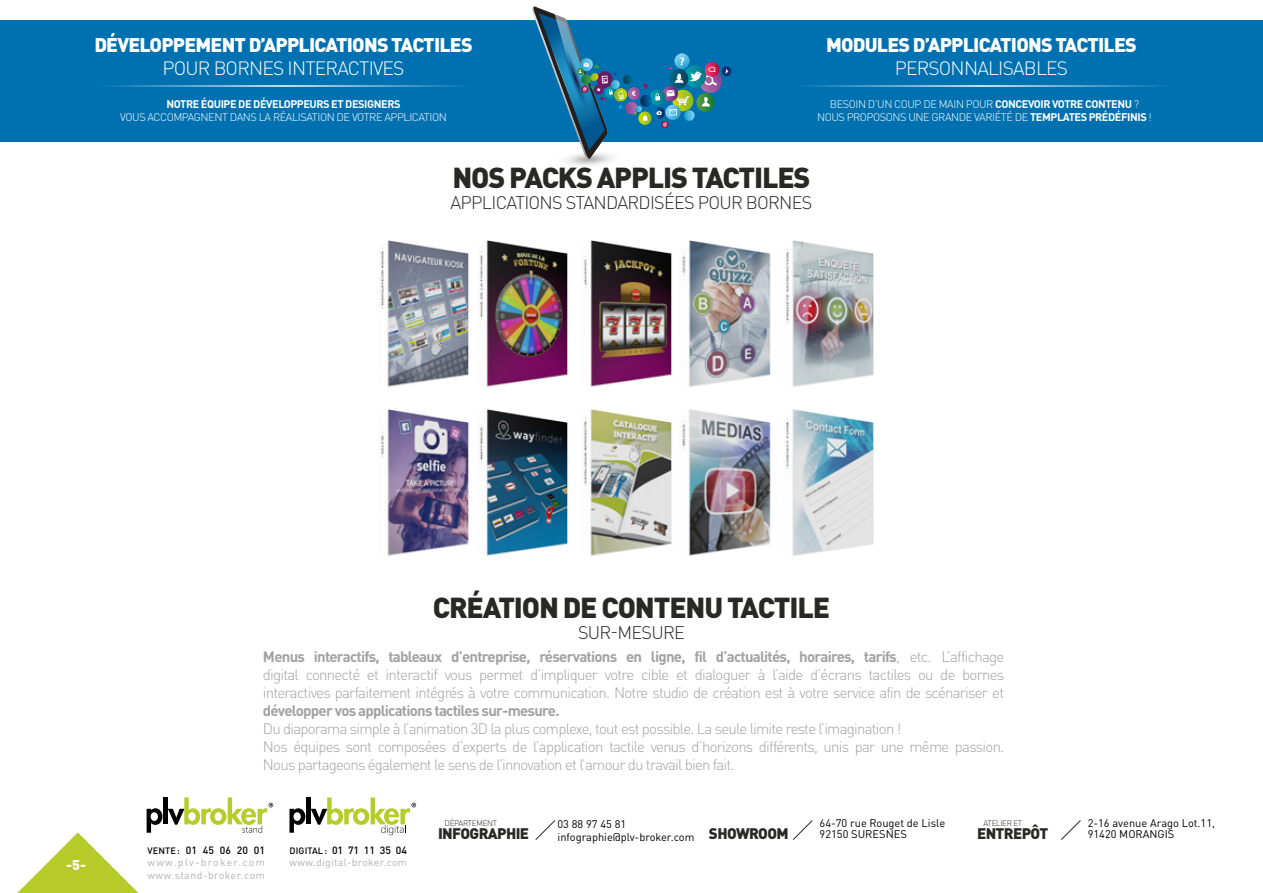
<style>
.page{position:relative;width:1263px;height:893px;background:#fff}
.page>*{position:absolute;margin:0;border:0;box-sizing:border-box;transform-origin:0 0}
.t1{font:900 28.5px "DIN Pro";letter-spacing:-.04em;color:#282827}
.t2{font:900 19.65px "DIN Pro";letter-spacing:-.04em;color:#fff}
.t3{font:300 19.05px "DIN Pro";letter-spacing:-.04em;color:#fff}
.t4{font:300 18px "DIN Pro";letter-spacing:-.04em;color:#282827}
.t5{font:900 15.15px "DIN Pro";letter-spacing:-.04em;color:#282827}
.t6{font:300 15px/18px "DIN Pro";letter-spacing:-.05em;color:#a2a2a2;text-align:justify}
.t7{font:700 15px "DIN Pro";letter-spacing:-.05em;color:#a2a2a2}
.t8{font:900 14.1px "DIN Pro";color:#fff}
.t9{font:11.1px/11.6px "DIN Pro";color:#000}
.t10{font:300 10.95px/13.2px "DIN Pro";letter-spacing:-.04em;color:#fff;text-align:center}
.t11{font:700 10.95px "DIN Pro";letter-spacing:-.04em;color:#fff}
.t12{font:10.5px/12.6px "DIN Pro";letter-spacing:.045em;color:#b3b2b2;text-align:justify}
.t13{font:300 8.1px "DIN Pro";letter-spacing:-.04em;color:#282827}
.s1{font-weight:700}
.s2{font-weight:500;font-size:9.15px;color:#000}
.s3{font-weight:500;color:#000}
</style>
<div class="page">
<svg style="left:535px;top:820px;width:21px;height:20px"></svg>
<svg style="left:793px;top:820px;width:20px;height:20px"></svg>
<svg style="left:1061px;top:820px;width:20px;height:20px"></svg>
<svg style="left:17px;top:797px;width:256px;height:96px"></svg>
<svg style="left:289px;top:808px;width:16px;height:25px"></svg>
<div style="left:306px;top:797px;width:5px;height:27px;background:#000"></div>
<svg style="left:311px;top:797px;width:105px;height:38px"></svg>
<div style="left:0;top:20px;width:1263px;height:121px;background:#0071b0"></div>
<hr style="left:96px;top:85px;width:375px;height:2px;background:#fff">
<hr style="left:793px;top:85px;width:376px;height:2px;background:#fff">
<svg style="left:531px;top:6px;width:200px;height:160px"></svg>
<img style="left:380px;top:240px;width:20px;height:147px">
<img style="left:380px;top:409px;width:20px;height:147px">
<img style="left:400px;top:240px;width:104px;height:147px">
<img style="left:400px;top:409px;width:104px;height:147px">
<img style="left:504px;top:240px;width:99px;height:147px">
<img style="left:504px;top:409px;width:99px;height:147px">
<img style="left:603px;top:240px;width:103px;height:147px">
<img style="left:603px;top:409px;width:103px;height:147px">
<img style="left:706px;top:240px;width:168px;height:147px">
<img style="left:706px;top:409px;width:168px;height:147px">
<h2 class="t2" style="left:94px;top:28px;width:380px">DÉVELOPPEMENT D’APPLICATIONS TACTILES</h2>
<p class="t3" style="left:163px;top:54px;width:243px">POUR BORNES INTERACTIVES</p>
<p class="t11" style="left:166px;top:95px;width:236px">NOTRE ÉQUIPE DE DÉVELOPPEURS ET DESIGNERS</p>
<p class="t10" style="left:120px;top:109px;width:328px">VOUS ACCOMPAGNENT DANS LA RÉALISATION DE VOTRE APPLICATION</p>
<p class="t10" style="left:817px;top:96px;width:336px">BESOIN D’UN COUP DE MAIN POUR <span class="s1">CONCEVOIR VOTRE CONTENU</span> ?<br>NOUS PROPOSONS UNE GRANDE VARIÉTÉ DE <span class="s1">TEMPLATES PRÉDÉFINIS</span> !</p>
<h2 class="t2" style="left:826px;top:28px;width:312px">MODULES D’APPLICATIONS TACTILES</h2>
<p class="t3" style="left:895px;top:54px;width:175px">PERSONNALISABLES</p>
<h1 class="t1" style="left:452px;top:153px;width:360px">NOS PACKS APPLIS TACTILES</h1>
<p class="t4" style="left:450px;top:189px;width:363px">APPLICATIONS STANDARDISÉES POUR BORNES</p>
<p class="t8" style="left:66px;top:852px;width:21px">-5-</p>
<h1 class="t1" style="left:433px;top:583px;width:399px">CRÉATION DE CONTENU TACTILE</h1>
<p class="t4" style="left:578px;top:619px;width:108px">SUR-MESURE</p>
<p class="t6" style="left:263px;top:647px;width:743px"><span class="s1">Menus interactifs, tableaux d’entreprise, réservations en ligne, fil d’actualités, horaires, tarifs</span>, etc. L’affichage digital connecté et interactif vous permet d’impliquer votre cible et dialoguer à l’aide d’écrans tactiles ou de bornes interactives parfaitement intégrés à votre communication. Notre studio de création est à votre service afin de scénariser et</p>
<p class="t7" style="left:263px;top:698px;width:298px">développer vos applications tactiles sur-mesure.</p>
<p class="t6" style="left:263px;top:719px;width:743px;text-align:left">Du diaporama simple à l’animation 3D la plus complexe, tout est possible. La seule limite reste l’imagination !<br>Nos équipes sont composées d’experts de l’application tactile venus d’horizons différents, unis par une même passion.<br>Nous partageons également le sens de l’innovation et l’amour du travail bien fait.</p>
<p class="t12" style="left:147px;top:843px;width:119px"><span class="s2">VENTE:</span> <span class="s3">01 45 06 20 01 </span>www.plv-broker.com www.stand-broker.com</p>
<p class="t12" style="left:290px;top:843px;width:119px"><span class="s2">DIGITAL:</span> <span class="s3">01 71 11 35 04 </span>www.digital-broker.com</p>
<p class="t13" style="left:445px;top:817px;width:54px">DÉPARTEMENT</p>
<p class="t5" style="left:438px;top:820px;width:93px">INFOGRAPHIE</p>
<p class="t9" style="left:820px;top:816px;width:127px">64-70 rue Rouget de Lisle<br>92150 SURESNES</p>
<p class="t5" style="left:709px;top:820px;width:81px">SHOWROOM</p>
<p class="t9" style="left:1088px;top:816px;width:129px">2-16 avenue Arago Lot.11,<br>91420 MORANGIS</p>
<p class="t9" style="left:557px;top:816px;width:138px;line-height:13.5px">03 88 97 45 81 infographie@plv-broker.com</p>
<p class="t13" style="left:983px;top:817px;width:40px">ATELIER ET</p>
<p class="t5" style="left:977px;top:820px;width:73px">ENTREPÔT</p>
</div>
